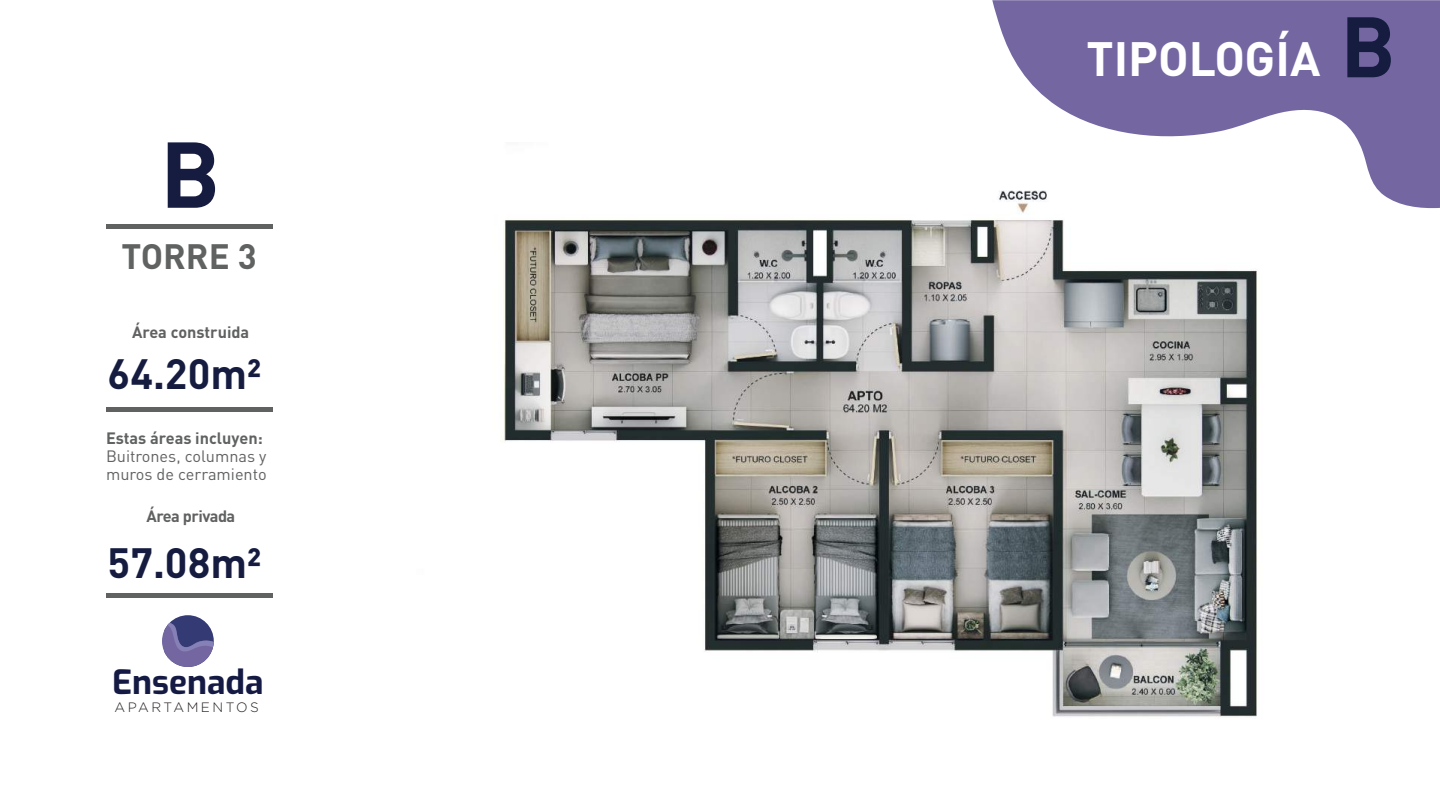
<style>
.page{position:relative;width:1440px;height:810px;background:#fff}
.page>*{position:absolute;margin:0;border:0;box-sizing:border-box;transform-origin:0 0}
.t1{font:700 91.8px "DIN Pro";color:#151c40}
.t2{font:700 47.62px "DIN Pro";color:#fff}
.t3{font:700 41.85px "DIN Pro";color:#151c40}
.t4{font:700 34.88px "DIN Pro";color:#606261}
.t5{font:700 33.53px "Exo";color:#141a43}
.t6{font:700 16.27px "DIN Pro";color:#606261}
.t7{font:16.27px/17.7px "DIN Pro";color:#606261}
.t8{font:300 13.58px "Gotham";letter-spacing:.18em;color:#241f1f}
.s1{font-size:84.3px;color:#151c40}
</style>
<div class="page">
<img style="left:502px;top:209px;width:755px;height:508px">
<hr style="left:106px;top:407px;width:166px;height:4px;background:#606261">
<hr style="left:106px;top:224px;width:166px;height:4px;background:#606261">
<hr style="left:106px;top:594px;width:166px;height:4px;background:#606261">
<svg style="left:162px;top:615px;width:52px;height:52px"></svg>
<svg style="left:992px;top:0;width:448px;height:209px;fill:#7467a1"></svg>
<h1 class="t1" style="left:160px;top:98px;width:62px">B</h1>
<h3 class="t4" style="left:121px;top:227px;width:137px">TORRE 3</h3>
<p class="t6" style="left:132px;top:319px;width:119px">Área construida</p>
<h3 class="t3" style="left:108px;top:339px;width:155px">64.20m2</h3>
<p class="t6" style="left:106px;top:425px;width:158px">Estas áreas incluyen:</p>
<p class="t7" style="left:106px;top:446px;width:162px">Buitrones, columnas y muros de cerramiento</p>
<p class="t6" style="left:147px;top:502px;width:90px">Área privada</p>
<h3 class="t3" style="left:108px;top:528px;width:155px">57.08m2</h3>
<h3 class="t5" style="left:112px;top:656px;width:153px">Ensenada</h3>
<p class="t8" style="left:115px;top:699px;width:146px">APARTAMENTOS</p>
<h2 class="t2" style="left:1086px;top:19px;width:311px">TIPOLOGÍA <span class="s1">B</span></h2>
</div>
